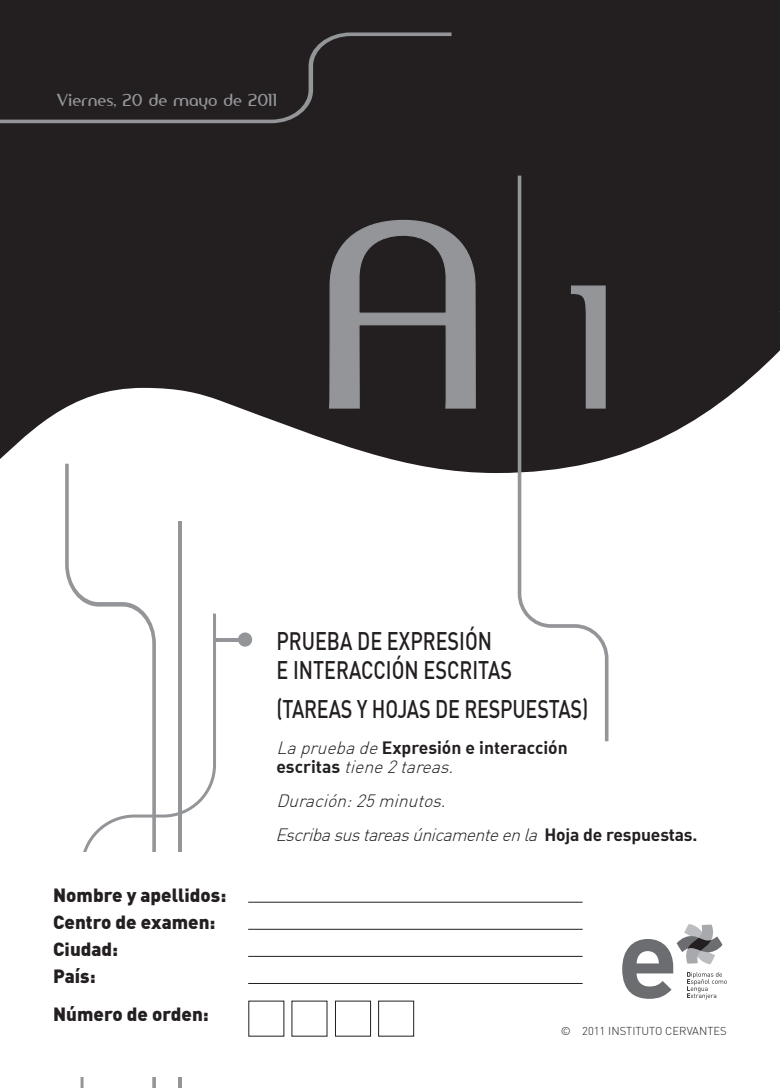
<style>
.page{position:relative;width:780px;height:1088px;background:#fff}
.page>*{position:absolute;margin:0;border:0;box-sizing:border-box;transform-origin:0 0}
.t1{font:500 25px/28.8px "DIN";color:#231f20;scale:.79 1}
.t2{font:900 18.75px/27.1px "DIN";color:#231f20}
.t3{font:italic 300 17.5px/34.1px "DIN";color:#231f20}
.t4{font:17.5px "DIN Bold Alternate";color:#231f20}
.t5{font:16.25px "Amerika Sans";color:#939598}
.t6{font:300 11.25px "DIN";color:#231f20}
.s1{font-family:"DIN";font-weight:300;font-style:italic}
.s2{font-family:"DIN Bold Alternate";font-weight:400;font-style:normal}
.s3{font-weight:700;font-style:normal}
</style>
<div class="page">
<svg style="left:0;top:311px;width:780px;height:162px;fill:#231f20"></svg>
<div style="left:0;top:0;width:780px;height:311px;background:#231f20"></div>
<svg style="left:622px;top:924px;width:104px;height:75px"></svg>
<hr style="left:178px;top:521px;width:3px;height:567px;background:#939598">
<svg style="left:156px;top:613px;width:60px;height:475px"></svg>
<svg style="left:65px;top:464px;width:91px;height:624px"></svg>
<svg style="left:517px;top:176px;width:91px;height:565px"></svg>
<svg style="left:213px;top:637px;width:25px;height:4px"></svg>
<div style="left:238px;top:632px;width:14px;height:15px;background:#939598;border-radius:50%"></div>
<svg style="left:0;top:32px;width:451px;height:91px"></svg>
<svg style="left:328px;top:219px;width:278px;height:190px"></svg>
<div style="left:0;top:852px;width:600px;height:224px;background:#fff"></div>
<hr style="left:248px;top:902px;width:334px;height:1px;background:#231f20">
<hr style="left:248px;top:929px;width:334px;height:1px;background:#231f20">
<hr style="left:248px;top:956px;width:334px;height:1px;background:#231f20">
<hr style="left:248px;top:983px;width:334px;height:1px;background:#231f20">
<div style="left:335px;top:1001px;width:36px;height:35px;border:1px solid #231f20"></div>
<div style="left:378px;top:1001px;width:36px;height:35px;border:1px solid #231f20"></div>
<p class="t5" style="left:57px;top:90px;width:221px">Viernes, 20 de mayo de 2011</p>
<p class="t2" style="left:53px;top:880px;width:175px">Nombre y apellidos:<br>Centro de examen:<br>Ciudad:<br>País:</p>
<p class="t2" style="left:53px;top:1000px;width:157px">Número de orden:</p>
<h1 class="t1" style="left:276px;top:625px;width:300px">PRUEBA DE EXPRESIÓN<br>E INTERACCIÓN ESCRITAS</h1>
<h1 class="t1" style="left:276px;top:694px;width:396px">(TAREAS Y HOJAS DE RESPUESTAS)</h1>
<p class="t4" style="left:276px;top:736px;width:293px"><span class="s1">Lapruebade</span>Expresión e interacción</p>
<p class="t3" style="left:275px;top:749px;width:423px"><span class="s2">e s c ri t a s</span> tiene2tareas.<br>Duración:25minutos.<br>Escribasustareasúnicamenteenla <span class="s3">H oj a d e re s p u e s t a s .</span></p>
<p class="t6" style="left:561px;top:1024px;width:167px">© 2011 INSTITUTO CERVANTES</p>
</div>
